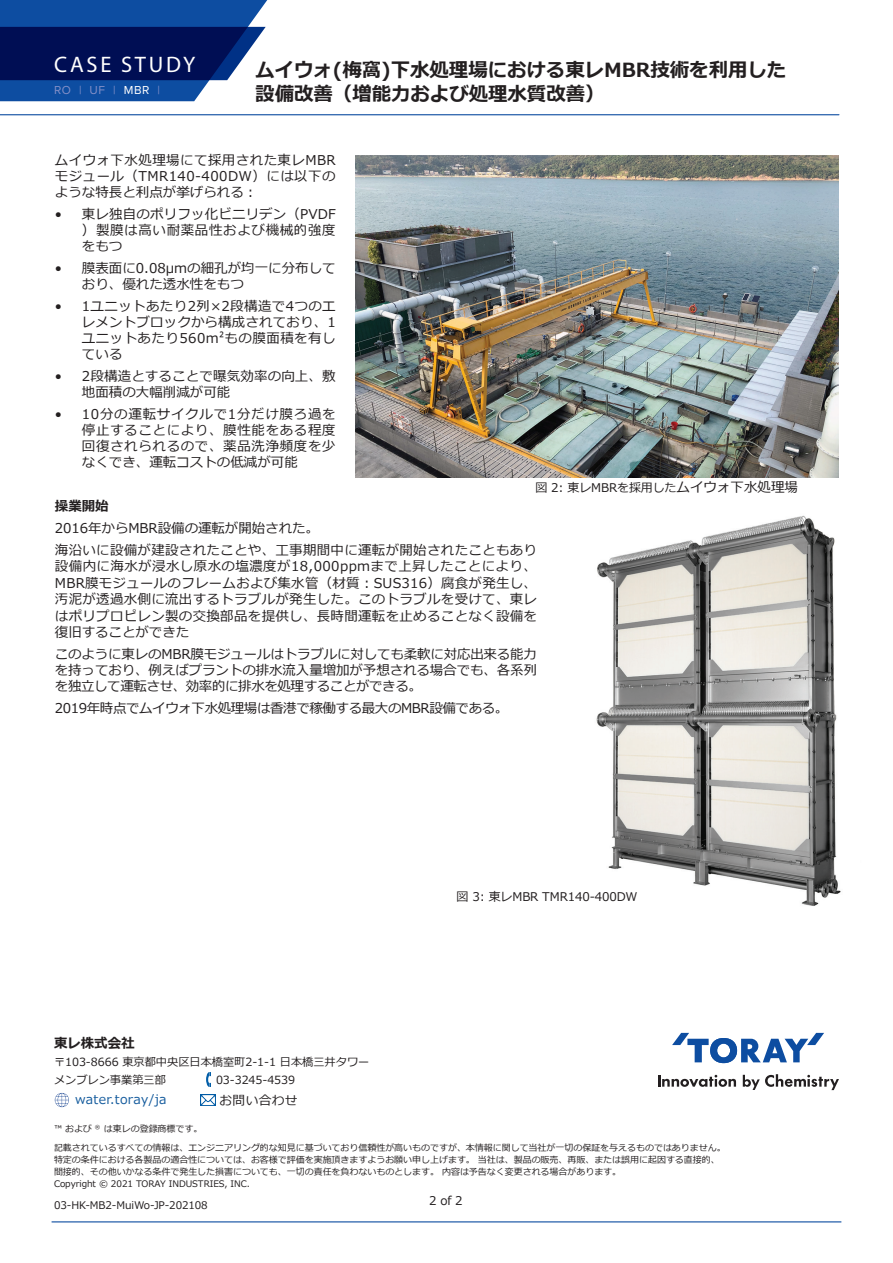
<style>
.page{position:relative;width:893px;height:1263px;background:#fff}
.page>*{position:absolute;margin:0;border:0;box-sizing:border-box;transform-origin:0 0}
.t1{font:22.5px "Myriad Pro";letter-spacing:.12em;color:#fff}
.case_study_heading{font:700 19.5px "Meiryo";letter-spacing:-.005em;color:#231f20}
.body{font:13.5px/16.2px "Meiryo";letter-spacing:.01em;color:#231f20;text-align:justify}
.body-2{font:13.5px "Meiryo";letter-spacing:-.03em;color:#231f20}
.body-3{font:700 13.5px "Meiryo";letter-spacing:-.005em;color:#231f20}
.t2{font:12.75px "Meiryo";letter-spacing:.025em;color:#175d9e}
.t3{font:12.75px "Meiryo";letter-spacing:.025em;color:#231f20}
.t4{font:12px "Meiryo";letter-spacing:-.01em;color:#231f20}
.t5{font:12px "Proxima Nova";letter-spacing:.05em;color:#838fc7}
.t6{font:11.25px/18px "Meiryo";letter-spacing:-.005em;color:#231f20}
.t7{font:10.5px "Meiryo";letter-spacing:-.01em;color:#231f20}
.t8{font:9px/12px "Meiryo";letter-spacing:-.005em;color:#231f20}
.s1{color:#fff}
.s2{font-size:13.5px}
</style>
<div class="page">
<svg style="left:0;top:0;width:268px;height:101px;background:#1f4186"></svg>
<img style="left:596px;top:515px;width:245px;height:391px">
<img style="left:356px;top:155px;width:483px;height:322px">
<hr style="left:0;top:114px;width:839px;height:1px;background:#0d4da1">
<svg style="left:658px;top:1075px;width:78px;height:12px"></svg>
<svg style="left:743px;top:1074px;width:96px;height:16px"></svg>
<svg style="left:672px;top:1033px;width:152px;height:30px"></svg>
<hr style="left:52px;top:1221px;width:789px;height:1px;background:#0d4da1">
<svg style="left:55px;top:1093px;width:14px;height:14px"></svg>
<img style="left:206px;top:1072px;width:5px;height:14px">
<img style="left:200px;top:1094px;width:16px;height:12px">
<p class="t1" style="left:54px;top:50px;width:143px">CASE STUDY</p>
<p class="t5" style="left:54px;top:81px;width:107px">RO | UF | <span class="s1">MBR</span> |</p>
<p class="case_study_heading" style="left:255px;top:56px;width:533px">ムイウォ(梅窩)下水処理場における東レMBR技術を利用した</p>
<p class="case_study_heading" style="left:255px;top:80px;width:351px">設備改善（増能力および処理水質改善）</p>
<p class="body" style="left:55px;top:153px;width:282px">ムイウォ下水処理場にて採用された東レMBRモジュール（TMR140-400DW）には以下のような特長と利点が挙げられる：</p>
<p class="body" style="left:82px;top:207px;width:255px;text-indent:-27px">• 東レ独自のポリフッ化ビニリデン（PVDF）製膜は高い耐薬品性および機械的強度をもつ</p>
<p class="body" style="left:82px;top:261px;width:255px;text-indent:-27px">• 膜表面に0.08μmの細孔が均一に分布しており、優れた透水性をもつ</p>
<p class="body" style="left:82px;top:298px;width:255px;text-indent:-27px">• 1ユニットあたり2列×2段構造で4つのエレメントブロックから構成されており、1ユニットあたり560m²もの膜面積を有している</p>
<p class="body" style="left:82px;top:369px;width:255px;text-indent:-27px">• 2段構造とすることで曝気効率の向上、敷地面積の大幅削減が可能</p>
<p class="body" style="left:82px;top:406px;width:255px;text-indent:-27px">• 10分の運転サイクルで1分だけ膜ろ過を停止することにより、膜性能をある程度回復されられるので、薬品洗浄頻度を少なくでき、運転コストの低減が可能</p>
<p class="body-3" style="left:55px;top:496px;width:55px">操業開始</p>
<p class="body" style="left:55px;top:520px;width:266px">2016年からMBR設備の運転が開始された。</p>
<p class="body" style="left:55px;top:542px;width:484px">海沿いに設備が建設されたことや、工事期間中に運転が開始されたこともあり設備内に海水が浸水し原水の塩濃度が18,000ppmまで上昇したことにより、MBR膜モジュールのフレームおよび集水管（材質：SUS316）腐食が発生し、汚泥が透過水側に流出するトラブルが発生した。このトラブルを受けて、東レはポリプロピレン製の交換部品を提供し、長時間運転を止めることなく設備を復旧することができた</p>
<p class="body" style="left:55px;top:647px;width:484px">このように東レのMBR膜モジュールはトラブルに対しても柔軟に対応出来る能力を持っており、例えばプラントの排水流入量増加が予想される場合でも、各系列を独立して運転させ、効率的に排水を処理することができる。</p>
<p class="body-2" style="left:55px;top:699px;width:455px">2019年時点でムイウォ下水処理場は香港で稼働する最大のMBR設備である。</p>
<p class="t4" style="left:535px;top:480px;width:264px">図 2: 東レMBRを採用した<span class="s2">ムイウォ下水処理場</span></p>
<p class="body-3" style="left:54px;top:1033px;width:82px">東レ株式会社</p>
<p class="t6" style="left:54px;top:1053px;width:317px">〒103-8666 東京都中央区日本橋室町2-1-1 日本橋三井タワーメンブレン事業第三部</p>
<p class="t6" style="left:216px;top:1071px;width:81px">03-3245-4539</p>
<p class="t2" style="left:75px;top:1090px;width:93px">water.toray/ja</p>
<p class="t3" style="left:220px;top:1091px;width:80px">お問い合わせ</p>
<p class="t4" style="left:457px;top:888px;width:183px">図 3: 東レMBR TMR140-400DW</p>
<p class="t8" style="left:54px;top:1120px;width:673px;line-height:18.3px">™ および Rは東レの登録商標です。<br>記載されているすべての情報は、エンジニアリング的な知見に基づいており信頼性が高いものですが、本情報に関して当社が一切の保証を与えるものではありません。</p>
<p class="t8" style="left:54px;top:1154px;width:667px">特定の条件における各製品の適合性については、お客様で評価を実施頂きますようお願い申し上げます。 当社は、製品の販売、再販、または誤用に起因する直接的、間接的、その他いかなる条件で発生した損害についても、一切の責任を負わないものとします。 内容は予告なく変更される場合があります。<br>Copyright © 2021 TORAY INDUSTRIES, INC.</p>
<p class="t7" style="left:54px;top:1197px;width:155px">03-HK-MB2-MuiWo-JP-202108</p>
<p class="t4" style="left:429px;top:1192px;width:35px">2 of 2</p>
</div>
